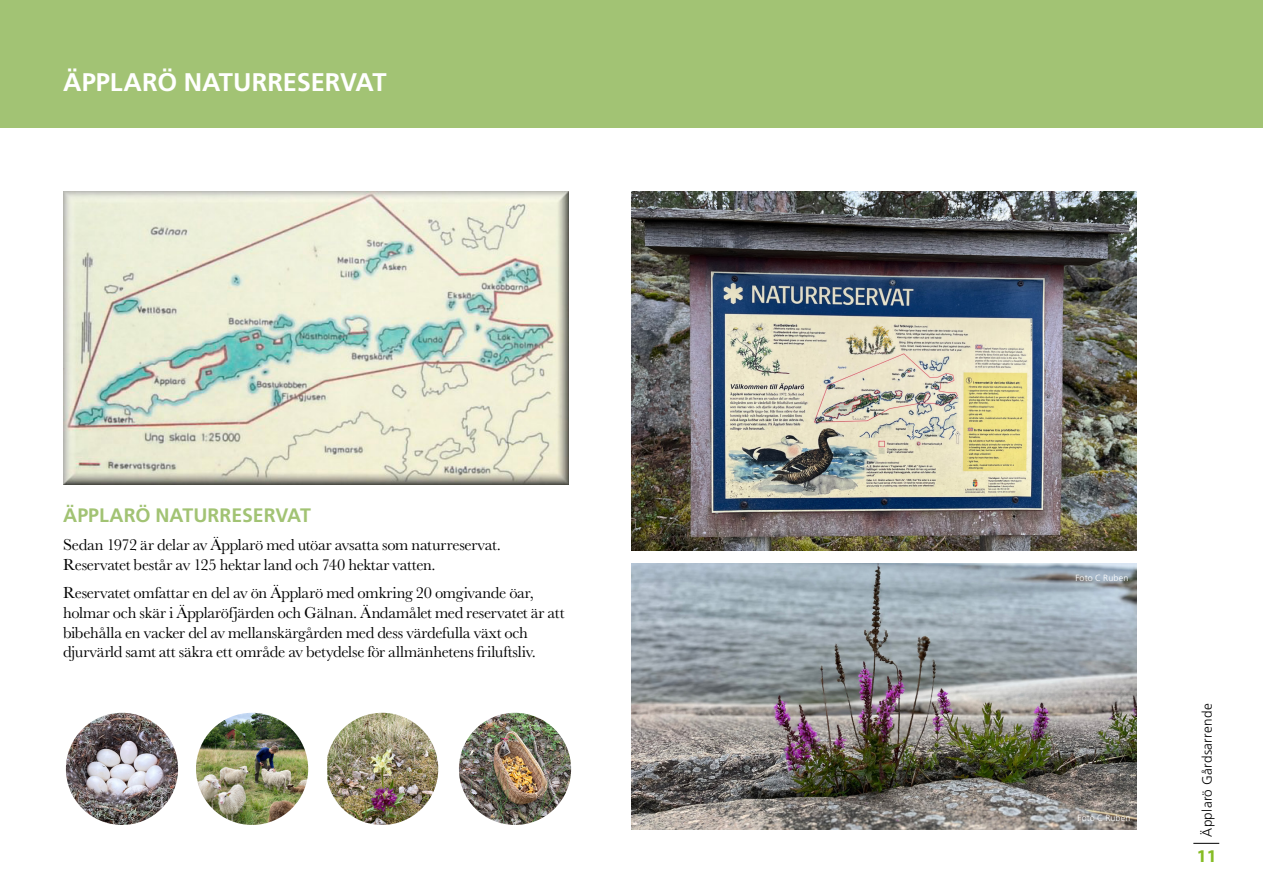
<style>
.page{position:relative;width:1263px;height:893px;background:#fff}
.page>*{position:absolute;margin:0;border:0;box-sizing:border-box;transform-origin:0 0}
.t1{font:700 25.5px "Frutiger LT Std";color:#fff}
.t2{font:700 19.5px "Frutiger LT Std";color:#a2c374}
.t3{font:700 18px "Myriad Pro";color:#86bc25}
.t4{font:16.5px/19.8px "Baskerville MT Std";letter-spacing:-.015em;color:#000}
.t5{font:300 13.5px "Frutiger LT Std";letter-spacing:.02em;color:#000}
.t6{font:300 9px "Frutiger LT Std";letter-spacing:.015em;color:#fff}
</style>
<div class="page">
<div style="left:0;top:0;width:1263px;height:128px;background:#a2c374"></div>
<svg style="left:1193px;top:843px;width:26px;height:1px"></svg>
<img style="left:66px;top:713px;width:112px;height:112px;border-radius:56px">
<img style="left:196px;top:713px;width:112px;height:112px;border-radius:56px">
<img style="left:327px;top:713px;width:111px;height:112px">
<img style="left:459px;top:713px;width:112px;height:112px;border-radius:56px">
<img style="left:631px;top:191px;width:506px;height:360px">
<img style="left:631px;top:563px;width:506px;height:266px">
<img style="left:63px;top:191px;width:505px;height:293px">
<h1 class="t1" style="left:63px;top:68px;width:325px">ÄPPLARÖ NATURRESERVAT</h1>
<p class="t2" style="left:63px;top:503px;width:249px">ÄPPLARÖ NATURRESERVAT</p>
<p class="t4" style="left:63px;top:535px;width:439px">Sedan 1972 är delar av Äpplarö med utöar avsatta som naturreservat.<br>Reservatet består av 125 hektar land och 740 hektar vatten.</p>
<p class="t4" style="left:63px;top:583px;width:503px">Reservatet omfattar en del av ön Äpplarö med omkring 20 omgivande öar, holmar och skär i Äpplaröfjärden och Gälnan. Ändamålet med reservatet är att bibehålla en vacker del av mellanskärgården med dess värdefulla växt och djurvärld samt att säkra ett område av betydelse för allmänhetens friluftsliv.</p>
<p class="t6" style="left:1075px;top:573px;width:55px">Foto C Ruben</p>
<p class="t6" style="left:1077px;top:813px;width:55px">Foto C Ruben</p>
<p class="t5" style="left:1200px;top:837px;width:135px;rotate:-90deg">Äpplarö Gårdsarrende</p>
<p class="t3" style="left:1197px;top:844px;width:21px">11</p>
</div>
